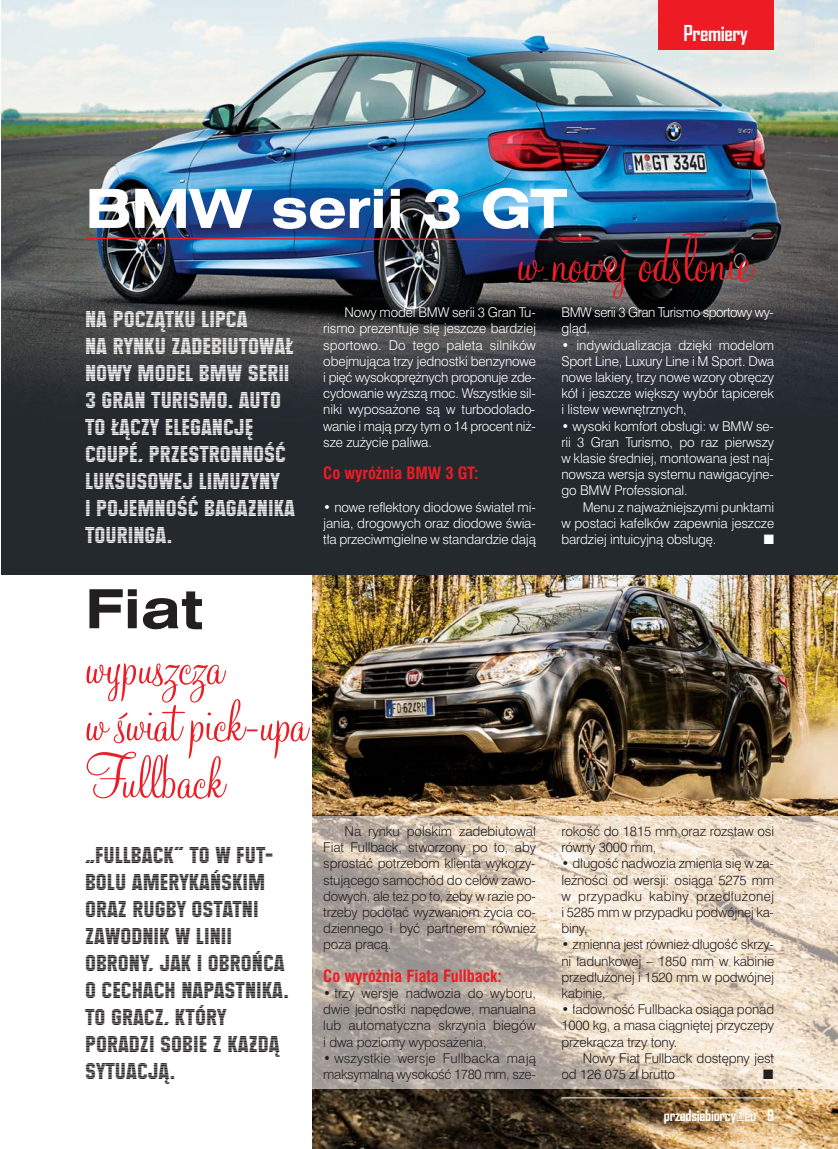
<style>
.page{position:relative;width:838px;height:1149px;background:#fff}
.page>*{position:absolute;margin:0;border:0;box-sizing:border-box;transform-origin:0 0}
.t1{font:72px "Monterey EU";letter-spacing:-.01em;color:#ed1c24}
.t2{font:66px/57px "Monterey EU";letter-spacing:-.01em;color:#ed1c24}
.t3{font:700 54px "Swis 721 Ex EU";letter-spacing:-.01em;color:#fff}
.t4{font:700 54px "Swis 721 Ex EU";color:#231f20}
.t5{font:22.5px/27px "Maximus EU";color:#fff}
.t6{font:22.5px/27px "Maximus EU";color:#231f20}
.t7{font:700 21px "Agency FB";letter-spacing:-.02em;color:#fff}
.t8{font:700 16.5px "Swis 721 Cn EU";color:#ed1c24}
.t9{font:700 15px "Agency FB";letter-spacing:-.02em;color:#fff}
.t10{font:13.5px/16.2px "Swis 721 Lt EU";letter-spacing:-.01em;color:#231f20;text-align:justify}
.t11{font:13.5px/16.2px "Swis 721 Lt EU";letter-spacing:-.01em;color:#fff;text-align:justify}
.t12{font:13.5px/16.2px "Swis 721 Lt EU";letter-spacing:-.035em;color:#fff}
.t13{font:13.5px "Zapf Dingbats ITC";color:#fff}
.t14{font:13.5px "Zapf Dingbats ITC";color:#231f20}
</style>
<div class="page">
<img style="left:312px;top:574px;width:526px;height:574px">
<img style="left:312px;top:816px;width:526px;height:272px">
<img style="left:1px;top:0;width:837px;height:574px">
<svg style="left:84px;top:237px;width:470px;height:4px"></svg>
<hr style="left:561px;top:1097px;width:213px;height:1px;background:#fff">
<div style="left:658px;top:0;width:116px;height:50px;background:#ed1c24"></div>
<h3 class="t7" style="left:683px;top:21px;width:66px">Premiery</h3>
<h3 class="t3" style="left:85px;top:189px;width:483px">BMW serii 3 GT</h3>
<h1 class="t1" style="left:517px;top:213px;width:236px">w nowej odsłonie</h1>
<h3 class="t5" style="left:85px;top:305px;width:211px">NA POCZĄTKU LIPCA<br>NA RYNKU ZADEBIUTOWAŁ<br>NOWY MODEL BMW SERII<br>3 GRAN TURISMO. AUTO<br>TO ŁĄCZY ELEGANCJĘ<br>COUPÉ, PRZESTRONNOŚĆ<br>LUKSUSOWEJ LIMUZYNY<br>I POJEMNOŚĆ BAGAŻNIKA<br>TOURINGA.</h3>
<p class="t11" style="left:323px;top:305px;width:214px;text-indent:21px">Nowy model BMW serii 3 Gran Tu&shy;rismo prezentuje się jeszcze bardziej sportowo. Do tego paleta silników obejmująca trzy jednostki benzynowe i pięć wysokoprężnych proponuje zde&shy;cydowanie wyższą moc. Wszystkie sil&shy;niki wyposażone są w turbodołado&shy;wanie i mają przy tym o 14 procent niż&shy;sze zużycie paliwa.</p>
<p class="t8" style="left:323px;top:466px;width:157px">Co wyróżnia BMW 3 GT:</p>
<p class="t11" style="left:323px;top:500px;width:214px">• nowe reflektory diodowe świateł mi&shy;jania, drogowych oraz diodowe świa&shy;tła przeciwmgielne w standardzie dają</p>
<p class="t12" style="left:561px;top:305px;width:214px">BMW serii 3 Gran Turismo sportowy wy&shy;gląd,</p>
<p class="t11" style="left:561px;top:338px;width:214px">• indywidualizacja dzięki modelom Sport Line, Luxury Line i M Sport. Dwa nowe lakiery, trzy nowe wzory obręczy kół i jeszcze większy wybór tapicerek i listew wewnętrznych,</p>
<p class="t11" style="left:561px;top:419px;width:214px">• wysoki komfort obsługi: w BMW se&shy;rii 3 Gran Turismo, po raz pierwszy w klasie średniej, montowana jest naj&shy;nowsza wersja systemu nawigacyjne&shy;go BMW Professional.</p>
<p class="t11" style="left:561px;top:500px;width:214px;text-indent:21px">Menu z najważniejszymi punktami w postaci kafelków zapewnia jeszcze bardziej intuicyjną obsługę.</p>
<p class="t13" style="left:764px;top:534px;width:12px">■</p>
<h3 class="t4" style="left:85px;top:589px;width:119px">Fiat</h3>
<h2 class="t2" style="left:85px;top:631px;width:223px">wypuszcza<br>w świat pick-upa<br>Fullback</h2>
<h3 class="t6" style="left:85px;top:841px;width:205px">„FULLBACK” TO W FUT-<br>BOLU AMERYKAŃSKIM<br>ORAZ RUGBY OSTATNI<br>ZAWODNIK W LINII<br>OBRONY, JAK I OBROŃCA<br>O CECHACH NAPASTNIKA.<br>TO GRACZ, KTÓRY<br>PORADZI SOBIE Z KAŻDĄ<br>SYTUACJĄ.</h3>
<p class="t10" style="left:323px;top:824px;width:214px;text-indent:21px">Na rynku polskim zadebiutował Fiat Fullback, stworzony po to, aby sprostać potrzebom klienta wykorzy&shy;stującego samochód do celów zawo&shy;dowych, ale też po to, żeby w razie po&shy;trzeby podołać wyzwaniom życia co&shy;dziennego i być partnerem również poza pracą.</p>
<p class="t8" style="left:323px;top:969px;width:180px">Co wyróżnia Fiata Fullback:</p>
<p class="t10" style="left:323px;top:986px;width:214px">• trzy wersje nadwozia do wyboru, dwie jednostki napędowe, manualna lub automatyczna skrzynia biegów i dwa poziomy wyposażenia,</p>
<p class="t10" style="left:323px;top:1050px;width:214px">• wszystkie wersje Fullbacka mają maksymalną wysokość 1780 mm, sze-</p>
<p class="t10" style="left:561px;top:824px;width:214px">rokość do 1815 mm oraz rozstaw osi równy 3000 mm,</p>
<p class="t10" style="left:561px;top:856px;width:214px">• długość nadwozia zmienia się w za&shy;leżności od wersji: osiąga 5275 mm w przypadku kabiny przedłużonej i 5285 mm w przypadku podwójnej ka&shy;biny,</p>
<p class="t10" style="left:561px;top:937px;width:214px">• zmienna jest również długość skrzy&shy;ni ładunkowej – 1850 mm w kabinie przedłużonej i 1520 mm w podwójnej kabinie,</p>
<p class="t10" style="left:561px;top:1002px;width:214px">• ładowność Fullbacka osiąga ponad 1000 kg, a masa ciągniętej przyczepy przekracza trzy tony.</p>
<p class="t10" style="left:561px;top:1050px;width:214px;text-indent:21px">Nowy Fiat Fullback dostępny jest od 126 075 zł brutto</p>
<p class="t14" style="left:763px;top:1069px;width:12px">■</p>
<p class="t9" style="left:664px;top:1106px;width:112px">przedsiebiorcy@eu 9</p>
</div>
